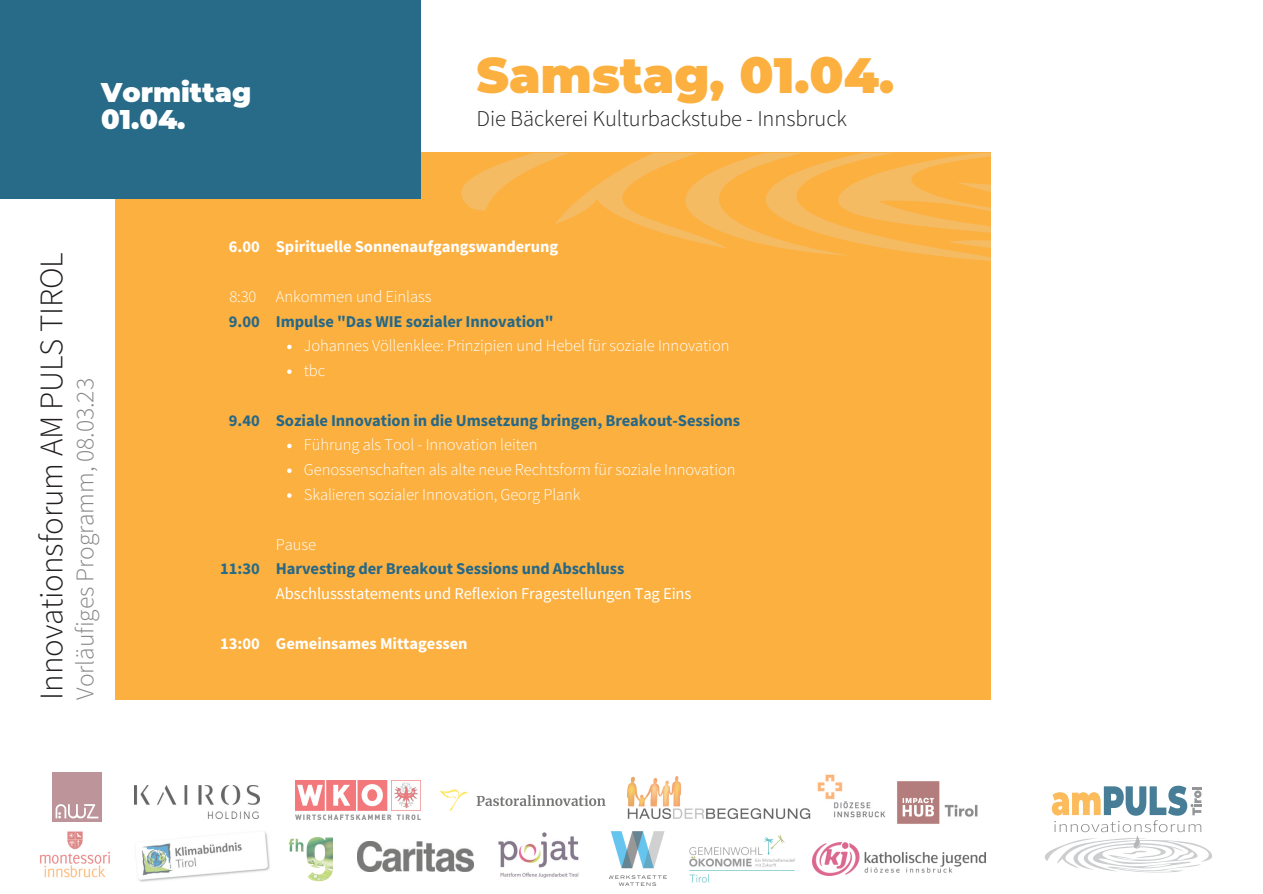
<style>
.page{position:relative;width:1263px;height:894px;background:#fff}
.page>*{position:absolute;margin:0;border:0;box-sizing:border-box;transform-origin:0 0}
.t1{font:900 49.5px "Montserrat";color:#fcb040}
.t2{font:300 33px "Source Sans Pro";letter-spacing:-.005em;color:#231f20}
.t3{font:900 27px/27px "Montserrat";color:#fff}
.t4{font:300 25.5px "Source Sans Pro";letter-spacing:-.005em;color:#878787}
.t5{font:300 22.5px "Source Sans Pro";letter-spacing:-.005em;color:#231f20}
.t6{font:300 16.5px/24.8px "Source Sans Pro";letter-spacing:-.005em;color:#fff}
.t7{font:700 16.5px "Source Sans Pro";letter-spacing:-.005em;color:#266887}
.t8{font:700 16.5px "Source Sans Pro";letter-spacing:-.005em;color:#fff}
.t9{font:16.5px "Source Sans Pro";letter-spacing:-.005em;color:#fff}
.t10{font:700 16.5px "Source Sans Pro";color:#276b88}
</style>
<div class="page">
<div style="left:115px;top:153px;width:876px;height:546px;background:#fcb040"></div>
<div style="left:0;top:0;width:420px;height:199px;background:#276b88"></div>
<svg style="left:460px;top:152px;width:531px;height:109px"></svg>
<img style="left:804px;top:774px;width:81px;height:45px">
<img style="left:138px;top:831px;width:132px;height:51px">
<img style="left:288px;top:837px;width:44px;height:44px">
<img style="left:358px;top:841px;width:116px;height:30px">
<img style="left:498px;top:832px;width:81px;height:46px">
<img style="left:609px;top:831px;width:57px;height:54px">
<img style="left:628px;top:776px;width:183px;height:41px">
<img style="left:690px;top:834px;width:104px;height:48px">
<img style="left:295px;top:780px;width:125px;height:38px">
<img style="left:52px;top:772px;width:50px;height:49px">
<svg style="left:477px;top:795px;width:128px;height:10px"></svg>
<svg style="left:440px;top:789px;width:27px;height:21px"></svg>
<img style="left:813px;top:842px;width:173px;height:32px">
<img style="left:135px;top:785px;width:125px;height:33px">
<img style="left:897px;top:781px;width:81px;height:43px">
<img style="left:40px;top:831px;width:70px;height:47px">
<svg style="left:287px;top:344px;width:5px;height:5px"></svg>
<svg style="left:287px;top:369px;width:5px;height:5px"></svg>
<svg style="left:287px;top:443px;width:5px;height:5px"></svg>
<svg style="left:287px;top:468px;width:5px;height:5px"></svg>
<svg style="left:287px;top:493px;width:5px;height:4px"></svg>
<svg style="left:1045px;top:785px;width:167px;height:87px"></svg>
<h3 class="t3" style="left:101px;top:79px;width:151px">Vormittag<br>01.04.</h3>
<h1 class="t1" style="left:476px;top:45px;width:419px">Samstag, 01.04.</h1>
<h3 class="t5" style="left:476px;top:103px;width:372px">Die Bäckerei Kulturbackstube - Innsbruck</h3>
<h2 class="t2" style="left:30px;top:699px;width:448px;rotate:-90deg">Innovationsforum AM PULS TIROL</h2>
<h3 class="t4" style="left:69px;top:699px;width:323px;rotate:-90deg">Vorläufiges Programm, 08.03.23</h3>
<p class="t8" style="left:229px;top:236px;width:32px">6.00</p>
<p class="t6" style="left:229px;top:283px;width:29px">8:30</p>
<p class="t7" style="left:229px;top:310px;width:32px">9.00</p>
<p class="t7" style="left:229px;top:409px;width:32px">9.40</p>
<p class="t10" style="left:220px;top:558px;width:41px">11:30</p>
<p class="t8" style="left:220px;top:632px;width:41px">13:00</p>
<p class="t8" style="left:276px;top:236px;width:284px">Spirituelle Sonnenaufgangswanderung</p>
<p class="t6" style="left:276px;top:283px;width:157px">Ankommen und Einlass</p>
<p class="t7" style="left:276px;top:310px;width:279px">Impulse "Das WIE sozialer Innovation"</p>
<p class="t6" style="left:304px;top:333px;width:427px">Johannes Völlenklee: Prinzipien und Hebel für soziale Innovation tbc</p>
<p class="t7" style="left:276px;top:409px;width:466px">Soziale Innovation in die Umsetzung bringen, Breakout-Sessions</p>
<p class="t6" style="left:304px;top:432px;width:433px">Führung als Tool - Innovation leiten<br>Genossenschaften als alte neue Rechtsform für soziale Innovation<br>Skalieren sozialer Innovation, Georg Plank</p>
<p class="t6" style="left:276px;top:531px;width:42px">Pause</p>
<p class="t7" style="left:276px;top:558px;width:350px">Harvesting der Breakout Sessions und Abschluss</p>
<p class="t9" style="left:276px;top:582px;width:417px">Abschlussstatements und Reflexion Fragestellungen Tag Eins</p>
<p class="t8" style="left:276px;top:632px;width:193px">Gemeinsames Mittagessen</p>
</div>
